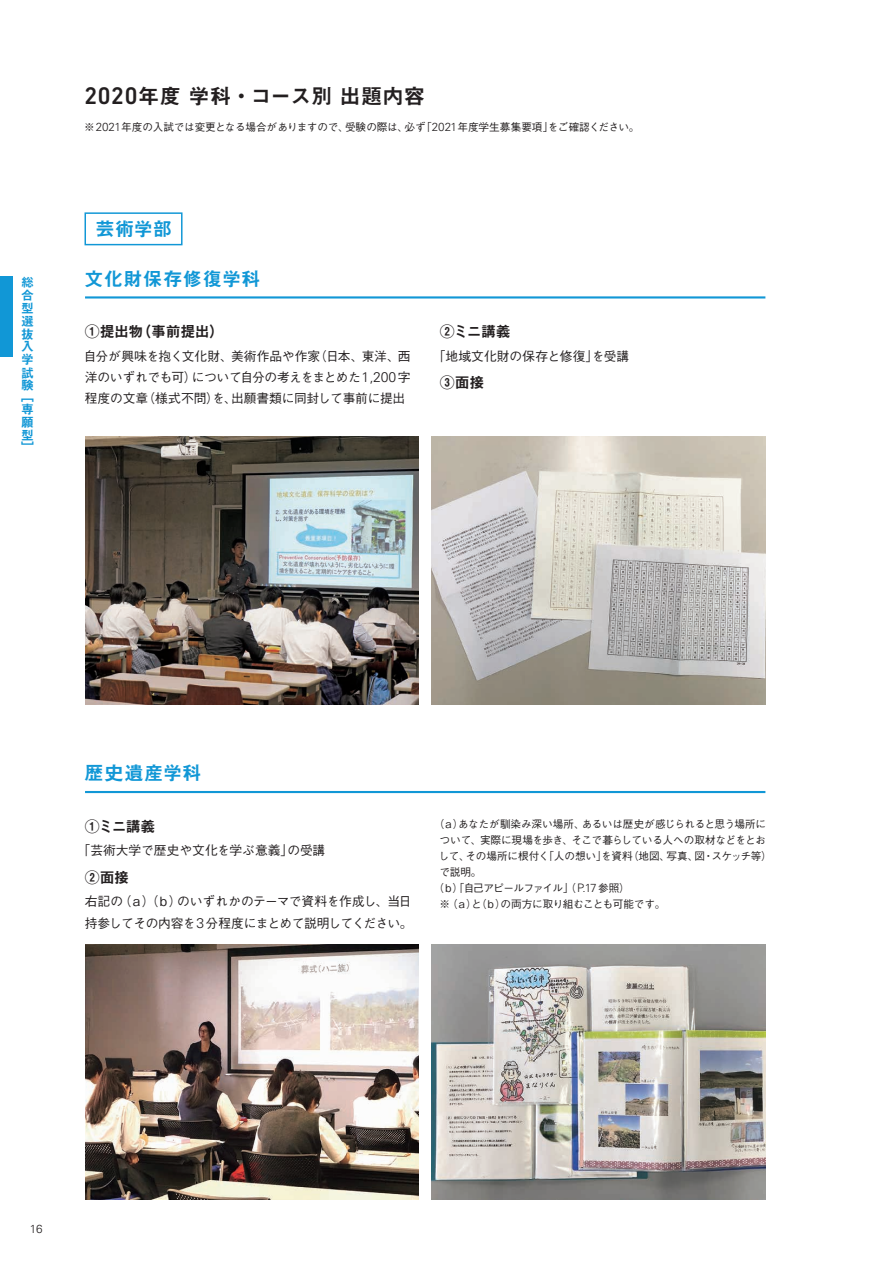
<style>
.page{position:relative;width:893px;height:1263px;background:#fff}
.page>*{position:absolute;margin:0;border:0;box-sizing:border-box;transform-origin:0 0}
.t1{font:21.3px "Midashi Go Pr 6 N MB31";letter-spacing:.005em;color:#231f20}
.t2{font:19.2px "Midashi Go Pr 6 N MB31";letter-spacing:.025em;color:#1197d6}
.t3{font:14.85px "Midashi Go Pr 6 N MB31";letter-spacing:-.025em;color:#231f20}
.t4{font:500 12.75px/21.3px "Gothic BBB Pr 6 N";letter-spacing:-.02em;color:#231f20;text-align:justify}
.t5{font:500 12.75px "Gothic BBB Pr 6 N";letter-spacing:.005em;color:#231f20}
.t6{font:12.75px/12.9px "Midashi Go Pr 6 N MB31";color:#1197d6;text-align:justify}
.t7{font:300 11.7px "Univers";color:#231f20}
.t8{font:500 10.65px "Gothic BBB Pr 6 N";letter-spacing:-.02em;color:#231f20}
.t9{font:500 10.65px "Gothic BBB Pr 6 N";letter-spacing:-.065em;color:#231f20}
.s1{font-family:"DIN Next LT Pro";font-weight:500;font-size:24.45px}
.s2{font-family:"Univers";font-weight:300;font-size:11.7px}
.s3{font-family:"Univers";font-weight:300;font-size:14.1px}
</style>
<div class="page">
<div style="left:85px;top:212px;width:98px;height:33px;border:1px solid #1197d6"></div>
<hr style="left:85px;top:296px;width:680px;height:2px;background:#1197d6">
<img style="left:85px;top:437px;width:334px;height:268px">
<img style="left:432px;top:437px;width:333px;height:268px">
<hr style="left:85px;top:791px;width:680px;height:2px;background:#1197d6">
<img style="left:85px;top:944px;width:334px;height:255px">
<img style="left:432px;top:944px;width:333px;height:255px">
<div style="left:0;top:276px;width:13px;height:81px;background:#1197d6"></div>
<p class="t6" style="left:21px;top:275px;width:14px">総合型選抜入学試験</p>
<p class="t6" style="left:21px;top:389px;width:14px">［専願型］</p>
<h1 class="t1" style="left:84px;top:79px;width:342px"><span class="s1">2020</span>年度学科・コース別出題内容</h1>
<p class="t8" style="left:84px;top:118px;width:557px">※<span class="s2">2021</span>年度の入試では変更となる場合がありますので、受験の際は、必ず「<span class="s2">2021</span>年度学生募集要項」をご確認ください。</p>
<h2 class="t2" style="left:95px;top:214px;width:78px">芸術学部</h2>
<h2 class="t2" style="left:84px;top:263px;width:177px">文化財保存修復学科</h2>
<h3 class="t3" style="left:85px;top:320px;width:141px">①提出物（事前提出）</h3>
<p class="t4" style="left:84px;top:344px;width:328px">自分が興味を抱く文化財、美術作品や作家（日本、東洋、西洋のいずれでも可）について自分の考えをまとめた<span class="s3">1,200</span>字程度の文章（様式不問）を、出願書類に同封して事前に提出</p>
<h3 class="t3" style="left:440px;top:320px;width:72px">②ミニ講義</h3>
<p class="t5" style="left:433px;top:346px;width:198px">「地域文化財の保存と修復」を受講</p>
<h3 class="t3" style="left:440px;top:371px;width:46px">③面接</h3>
<h2 class="t2" style="left:85px;top:757px;width:118px">歴史遺産学科</h2>
<h3 class="t3" style="left:85px;top:814px;width:72px">①ミニ講義</h3>
<p class="t4" style="left:78px;top:839px;width:249px">「芸術大学で歴史や文化を学ぶ意義」の受講</p>
<h3 class="t3" style="left:85px;top:865px;width:46px">②面接</h3>
<p class="t4" style="left:85px;top:890px;width:329px">右記の（ａ）（ｂ）のいずれかのテーマで資料を作成し、当日持参してその内容を<span class="s3">3</span>分程度にまとめて説明してください。</p>
<p class="t8" style="left:434px;top:815px;width:334px">（ａ）あなたが馴染み深い場所、あるいは歴史が感じられると思う場所に</p>
<p class="t8" style="left:440px;top:831px;width:328px">ついて、実際に現場を歩き、そこで暮らしている人への取材などをとお</p>
<p class="t8" style="left:439px;top:847px;width:335px">して、その場所に根付く「人の想い」を資料（地図、写真、図・スケッチ等）</p>
<p class="t8" style="left:439px;top:863px;width:44px">で説明。</p>
<p class="t9" style="left:434px;top:879px;width:198px">（ｂ）「自己アピールファイル」（ <span class="s2">P.17</span> 参照）</p>
<p class="t8" style="left:439px;top:895px;width:228px">※（ａ）と（ｂ）の両方に取り組むことも可能です。</p>
<p class="t7" style="left:30px;top:1222px;width:15px">16</p>
</div>
